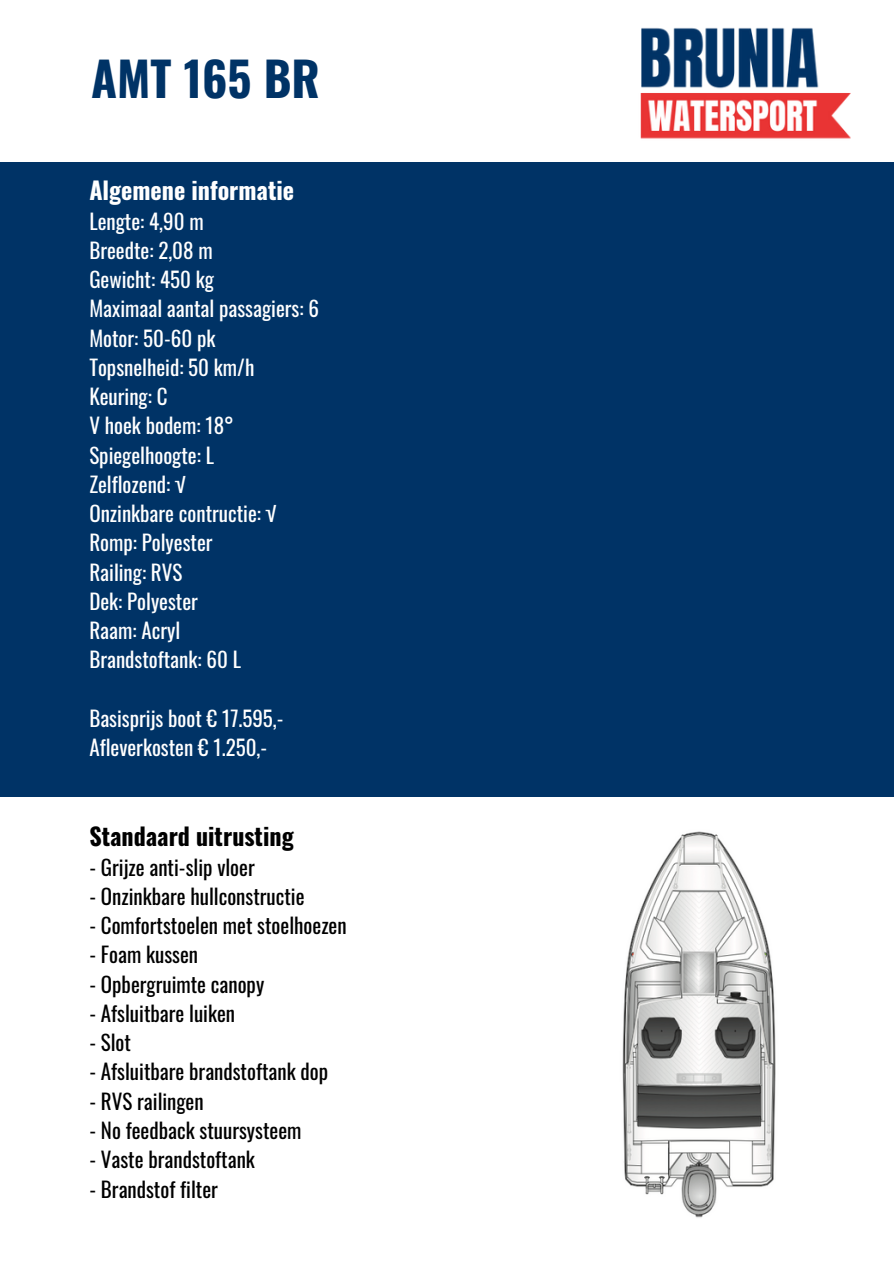
<style>
.page{position:relative;width:894px;height:1264px;background:#fff}
.page>*{position:absolute;margin:0;border:0;box-sizing:border-box;transform-origin:0 0}
.t1{font:700 47.25px "Oswald";color:#036}
.t2{font:700 24px "Oswald";color:#000}
.t3{font:700 24px "Oswald";color:#fff}
.t4{font:21px "Oswald";color:#fff}
.t5{font:21px "Oswald";color:#000}
</style>
<div class="page">
<div style="left:0;top:162px;width:893px;height:634px;background:#036"></div>
<img style="left:622px;top:831px;width:154px;height:387px">
<img style="left:640px;top:27px;width:211px;height:112px">
<p class="t1" style="left:91px;top:41px;width:230px">AMT 165 BR</p>
<h1 class="t3" style="left:89px;top:172px;width:206px">Algemene informatie</h1>
<p class="t4" style="left:89px;top:204px;width:116px">Lengte: 4,90 m</p>
<p class="t4" style="left:89px;top:234px;width:125px">Breedte: 2,08 m</p>
<p class="t4" style="left:89px;top:263px;width:126px">Gewicht: 450 kg</p>
<p class="t4" style="left:89px;top:292px;width:231px">Maximaal aantal passagiers: 6</p>
<p class="t4" style="left:89px;top:321px;width:127px">Motor: 50-60 pk</p>
<p class="t4" style="left:89px;top:351px;width:166px">Topsnelheid: 50 km/h</p>
<p class="t4" style="left:89px;top:380px;width:80px">Keuring: C</p>
<p class="t4" style="left:89px;top:409px;width:146px">V hoek bodem: 18°</p>
<p class="t4" style="left:89px;top:438px;width:126px">Spiegelhoogte: L</p>
<p class="t4" style="left:89px;top:468px;width:98px">Zelflozend: √</p>
<p class="t4" style="left:89px;top:497px;width:189px">Onzinkbare contructie: √</p>
<p class="t4" style="left:89px;top:526px;width:125px">Romp: Polyester</p>
<p class="t4" style="left:89px;top:555px;width:94px">Railing: RVS</p>
<p class="t4" style="left:89px;top:585px;width:110px">Dek: Polyester</p>
<p class="t4" style="left:89px;top:614px;width:92px">Raam: Acryl</p>
<p class="t4" style="left:89px;top:643px;width:153px">Brandstoftank: 60 L</p>
<p class="t4" style="left:89px;top:702px;width:196px">Basisprijs boot € 17.595,-</p>
<p class="t4" style="left:89px;top:731px;width:179px">Afleverkosten € 1.250,-</p>
<p class="t2" style="left:89px;top:817px;width:206px">Standaard uitrusting</p>
<p class="t5" style="left:89px;top:850px;width:167px">- Grijze anti-slip vloer</p>
<p class="t5" style="left:89px;top:879px;width:217px">- Onzinkbare hullconstructie</p>
<p class="t5" style="left:89px;top:909px;width:259px">- Comfortstoelen met stoelhoezen</p>
<p class="t5" style="left:89px;top:938px;width:110px">- Foam kussen</p>
<p class="t5" style="left:89px;top:967px;width:176px">- Opbergruimte canopy</p>
<p class="t5" style="left:89px;top:996px;width:147px">- Afsluitbare luiken</p>
<p class="t5" style="left:89px;top:1026px;width:43px">- Slot</p>
<p class="t5" style="left:89px;top:1055px;width:240px">- Afsluitbare brandstoftank dop</p>
<p class="t5" style="left:89px;top:1084px;width:116px">- RVS railingen</p>
<p class="t5" style="left:89px;top:1113px;width:213px">- No feedback stuursysteem</p>
<p class="t5" style="left:89px;top:1143px;width:167px">- Vaste brandstoftank</p>
<p class="t5" style="left:89px;top:1172px;width:130px">- Brandstof filter</p>
</div>
